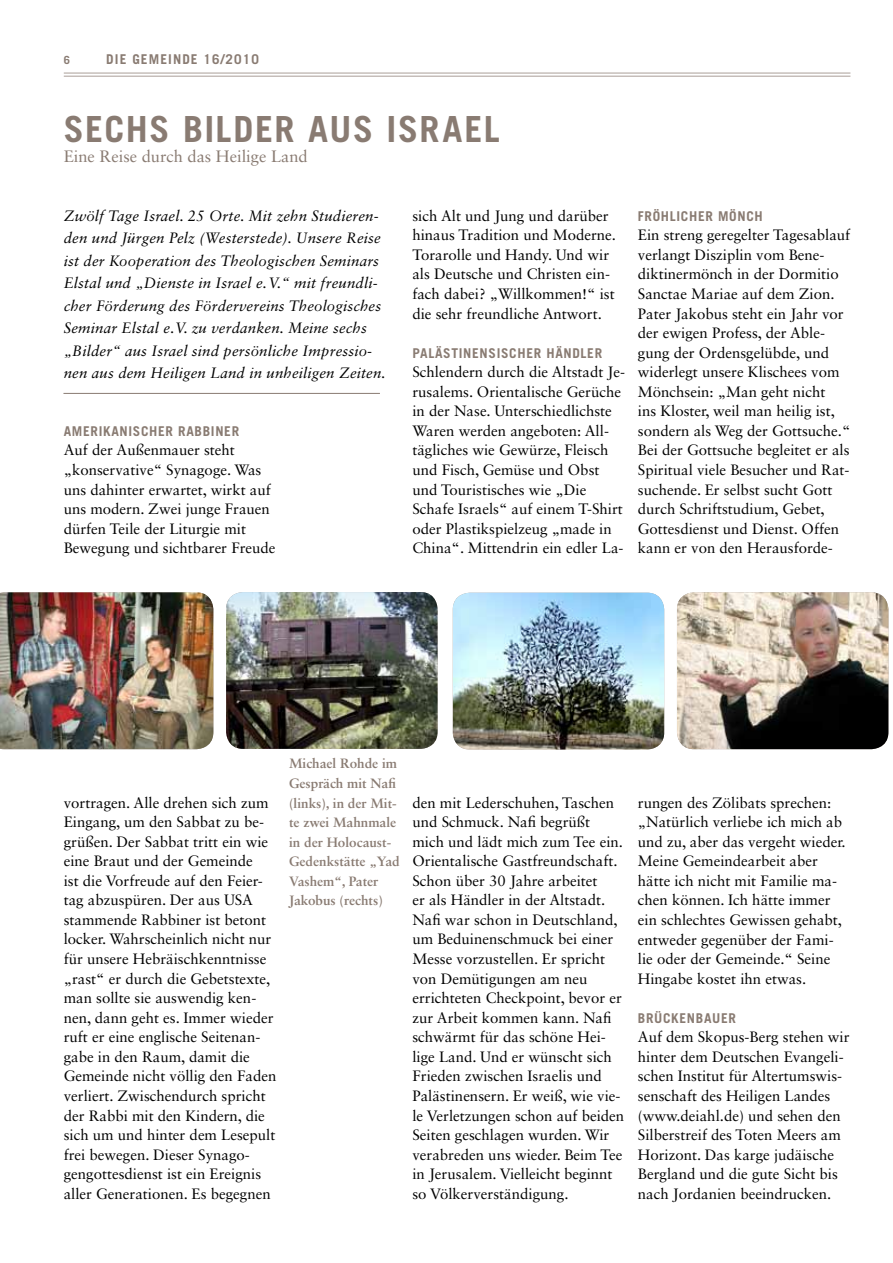
<style>
.page{position:relative;width:893px;height:1263px;background:#fff}
.page>*{position:absolute;margin:0;border:0;box-sizing:border-box;transform-origin:0 0}
.t1{font:700 36px "Trade Gothic LT Std";letter-spacing:.04em;color:#897b72}
.t2{font:16.5px "Sabon LT Std";color:#897b72}
.t3{font:15px/19.5px "Sabon LT Std";color:#000}
.t4{font:italic 15px/22.5px "Sabon LT Std";letter-spacing:.01em;color:#000}
.t5{font:700 13.5px/19.5px "Sabon LT Std";color:#897b72}
.t6{font:700 13.5px "Trade Gothic LT Std";letter-spacing:.05em;color:#897b72}
.t7{font:700 13.5px "Trade Gothic LT Std";letter-spacing:.08em;color:#897b72}
.t8{font:700 11.25px "Trade Gothic LT Std";color:#897b72}
</style>
<div class="page">
<hr style="left:64px;top:73px;width:786px;height:1px;background:#a99e97">
<hr style="left:64px;top:76px;width:786px;height:1px;background:#a99e97">
<img style="left:0;top:592px;width:213px;height:157px">
<img style="left:453px;top:593px;width:211px;height:156px">
<img style="left:226px;top:592px;width:212px;height:157px">
<img style="left:677px;top:592px;width:211px;height:157px">
<hr style="left:63px;top:393px;width:317px;height:1px;background:#897b72">
<p class="t8" style="left:64px;top:53px;width:8px">6</p>
<p class="t7" style="left:106px;top:51px;width:154px">DIE GEMEINDE 16/2010</p>
<h1 class="t1" style="left:64px;top:107px;width:438px">SECHS BILDER AUS ISRAEL</h1>
<p class="t2" style="left:64px;top:146px;width:245px">Eine Reise durch das Heilige Land</p>
<p class="t4" style="left:64px;top:204px;width:321px">Zwölf Tage Israel. 25 Orte. Mit zehn Studieren&shy;den und Jürgen Pelz (Westerstede). Unsere Reise ist der Kooperation des Theologischen Seminars Elstal und „Dienste in Israel e. V.“ mit freundli&shy;cher Förderung des Fördervereins Theologisches Seminar Elstal e.V. zu verdanken. Meine sechs „Bilder“ aus Israel sind persönliche Impressio&shy;nen aus dem Heiligen Land in unheiligen Zeiten.</p>
<p class="t6" style="left:64px;top:423px;width:177px">AMERIKANISCHER RABBINER</p>
<p class="t3" style="left:64px;top:440px;width:213px">Auf der Außenmauer steht „konservative“ Synagoge. Was uns dahinter erwartet, wirkt auf uns modern. Zwei junge Frauen dürfen Teile der Liturgie mit<br>Bewegung und sichtbarer Freude</p>
<p class="t3" style="left:412px;top:206px;width:205px">sich Alt und Jung und darüber hinaus Tradition und Moderne.<br>Torarolle und Handy. Und wir als Deutsche und Christen ein&shy;fach dabei? „Willkommen!“ ist die sehr freundliche Antwort.</p>
<p class="t6" style="left:412px;top:344px;width:191px">PALÄSTINENSISCHER HÄNDLER</p>
<p class="t3" style="left:412px;top:362px;width:214px">Schlendern durch die Altstadt Je&shy;rusalems. Orientalische Gerüche in der Nase. Unterschiedlichste<br>Waren werden angeboten: All&shy;tägliches wie Gewürze, Fleisch und Fisch, Gemüse und Obst und Touristisches wie „Die<br>Schafe Israels“ auf einem T-Shirt oder Plastikspielzeug „made in<br>China“. Mittendrin ein edler La-</p>
<p class="t6" style="left:638px;top:208px;width:126px">FRÖHLICHER MÖNCH</p>
<p class="t3" style="left:638px;top:225px;width:214px">Ein streng geregelter Tagesablauf verlangt Disziplin vom Bene&shy;diktinermönch in der Dormitio<br>Sanctae Mariae auf dem Zion.<br>Pater Jakobus steht ein Jahr vor der ewigen Profess, der Able&shy;gung der Ordensgelübde, und widerlegt unsere Klischees vom<br>Mönchsein: „Man geht nicht<br>ins Kloster, weil man heilig ist, sondern als Weg der Gottsuche.“<br>Bei der Gottsuche begleitet er als<br>Spiritual viele Besucher und Rat&shy;suchende. Er selbst sucht Gott durch Schriftstudium, Gebet,<br>Gottesdienst und Dienst. Offen kann er von den Herausforde-</p>
<p class="t3" style="left:64px;top:792px;width:214px">vortragen. Alle drehen sich zum<br>Eingang, um den Sabbat zu be&shy;grüßen. Der Sabbat tritt ein wie eine Braut und der Gemeinde<br>ist die Vorfreude auf den Feier&shy;tag abzuspüren. Der aus USA stammende Rabbiner ist betont locker. Wahrscheinlich nicht nur für unsere Hebräischkenntnisse „rast“ er durch die Gebetstexte, man sollte sie auswendig ken&shy;nen, dann geht es. Immer wieder ruft er eine englische Seitenan&shy;gabe in den Raum, damit die<br>Gemeinde nicht völlig den Faden verliert. Zwischendurch spricht der Rabbi mit den Kindern, die sich um und hinter dem Lesepult frei bewegen. Dieser Synago&shy;gengottesdienst ist ein Ereignis aller Generationen. Es begegnen</p>
<p class="t5" style="left:289px;top:754px;width:112px">Michael Rohde im<br>Gespräch mit Nafi (links), in der Mit&shy;te zwei Mahnmale in der Holocaust-<br>Gedenkstätte „Yad<br>Vashem“, Pater<br>Jakobus (rechts)</p>
<p class="t3" style="left:412px;top:792px;width:213px">den mit Lederschuhen, Taschen und Schmuck. Nafi begrüßt mich und lädt mich zum Tee ein.<br>Orientalische Gastfreundschaft.<br>Schon über 30 Jahre arbeitet<br>er als Händler in der Altstadt.<br>Nafi war schon in Deutschland, um Beduinenschmuck bei einer<br>Messe vorzustellen. Er spricht von Demütigungen am neu errichteten Checkpoint, bevor er zur Arbeit kommen kann. Nafi schwärmt für das schöne Hei&shy;lige Land. Und er wünscht sich<br>Frieden zwischen Israelis und<br>Palästinensern. Er weiß, wie vie&shy;le Verletzungen schon auf beiden<br>Seiten geschlagen wurden. Wir verabreden uns wieder. Beim Tee in Jerusalem. Vielleicht beginnt so Völkerverständigung.</p>
<p class="t3" style="left:638px;top:792px;width:209px">rungen des Zölibats sprechen: „Natürlich verliebe ich mich ab und zu, aber das vergeht wieder.<br>Meine Gemeindearbeit aber hätte ich nicht mit Familie ma&shy;chen können. Ich hätte immer ein schlechtes Gewissen gehabt, entweder gegenüber der Fami&shy;lie oder der Gemeinde.“ Seine<br>Hingabe kostet ihn etwas.</p>
<p class="t6" style="left:638px;top:1009px;width:100px">BRÜCKENBAUER</p>
<p class="t3" style="left:638px;top:1027px;width:213px">Auf dem Skopus-Berg stehen wir hinter dem Deutschen Evangeli&shy;schen Institut für Altertumswis&shy;senschaft des Heiligen Landes (www.deiahl.de) und sehen den<br>Silberstreif des Toten Meers am<br>Horizont. Das karge judäische<br>Bergland und die gute Sicht bis nach Jordanien beeindrucken.</p>
</div>
